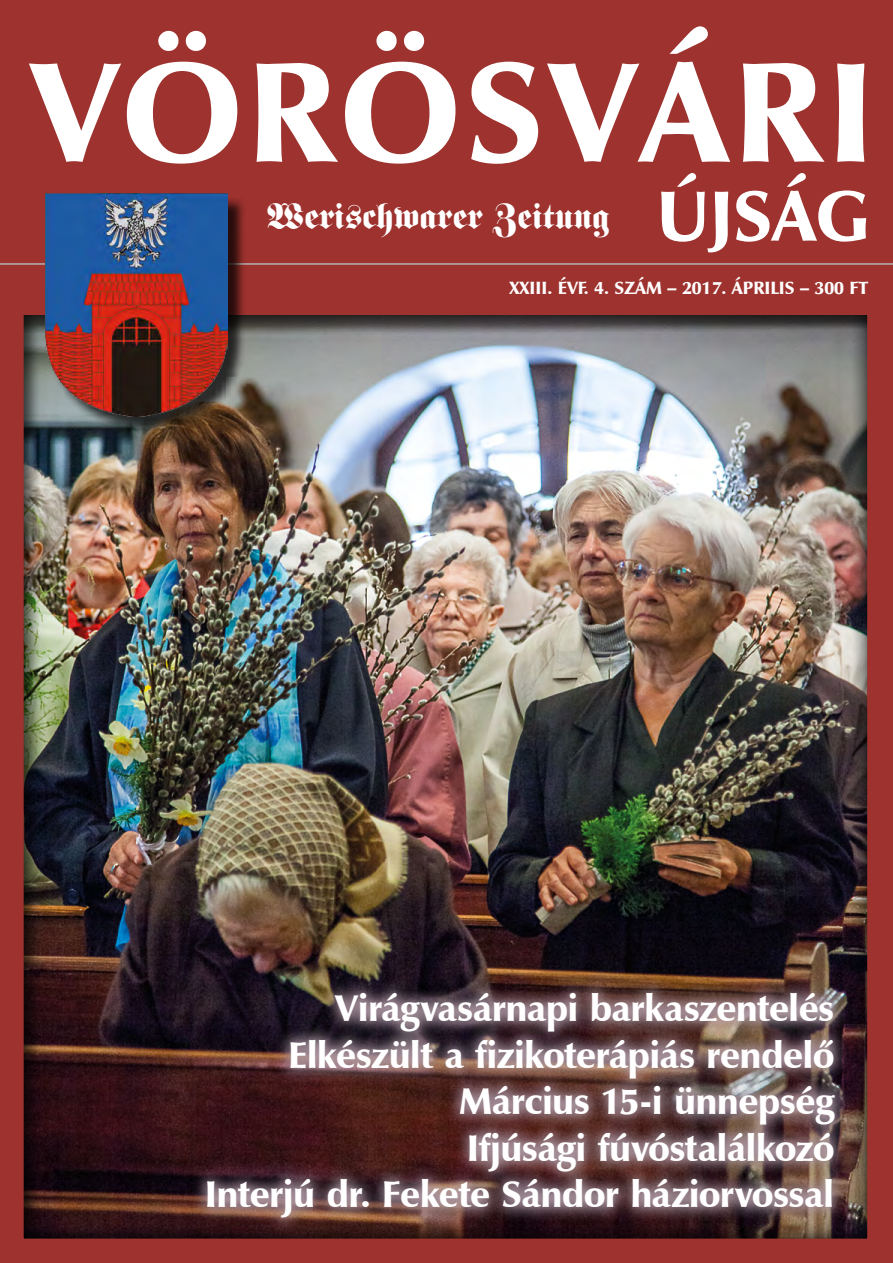
<style>
.page{position:relative;width:893px;height:1263px;background:#fff}
.page>*{position:absolute;margin:0;border:0;box-sizing:border-box;transform-origin:0 0}
.t1{font:144px "H Zapf Humanist 601 Ultra BT";letter-spacing:.035em;color:#fff}
.t2{font:37.5px/46.5px "H Zapf Humanist 601 Ultra BT";letter-spacing:-.015em;color:#fff;text-align:right}
.t3{font:36px "H Frankenstein";color:#fff}
.t4{font:18px "H Zapf Humanist 601 Ultra BT";color:#fff}
.s1{font-family:"H Zapf Humanist 601 Ultra BT";font-size:72px}
</style>
<div class="page">
<img style="left:0;top:315px;width:893px;height:948px">
<div style="left:0;top:0;width:893px;height:315px;background:#9d322e"></div>
<hr style="left:0;top:263px;width:893px;height:2px;background:#b3b2b2">
<img style="left:192px;top:978px;width:658px;height:255px">
<div style="left:48px;top:196px;width:198px;height:239px;background:#000;opacity:.75"></div>
<img style="left:46px;top:193px;width:181px;height:224px">
<h1 class="t1" style="left:31px;top:23px;width:845px">VÖRÖSVÁRI</h1>
<p class="t3" style="left:267px;top:196px;width:604px">Werischwarer Zeitung <span class="s1">ÚJSÁG</span></p>
<p class="t4" style="left:509px;top:277px;width:361px">XXIII. ÉVF. 4. SZÁM – 2017. ÁPRILIS – 300 FT</p>
<p class="t2" style="left:205px;top:985px;width:631px">Virágvasárnapi barkaszentelés<br>Elkészült a fizikoterápiás rendelő<br>Március 15-i ünnepség<br>Ifjúsági fúvóstalálkozó<br>Interjú dr. Fekete Sándor háziorvossal</p>
</div>
